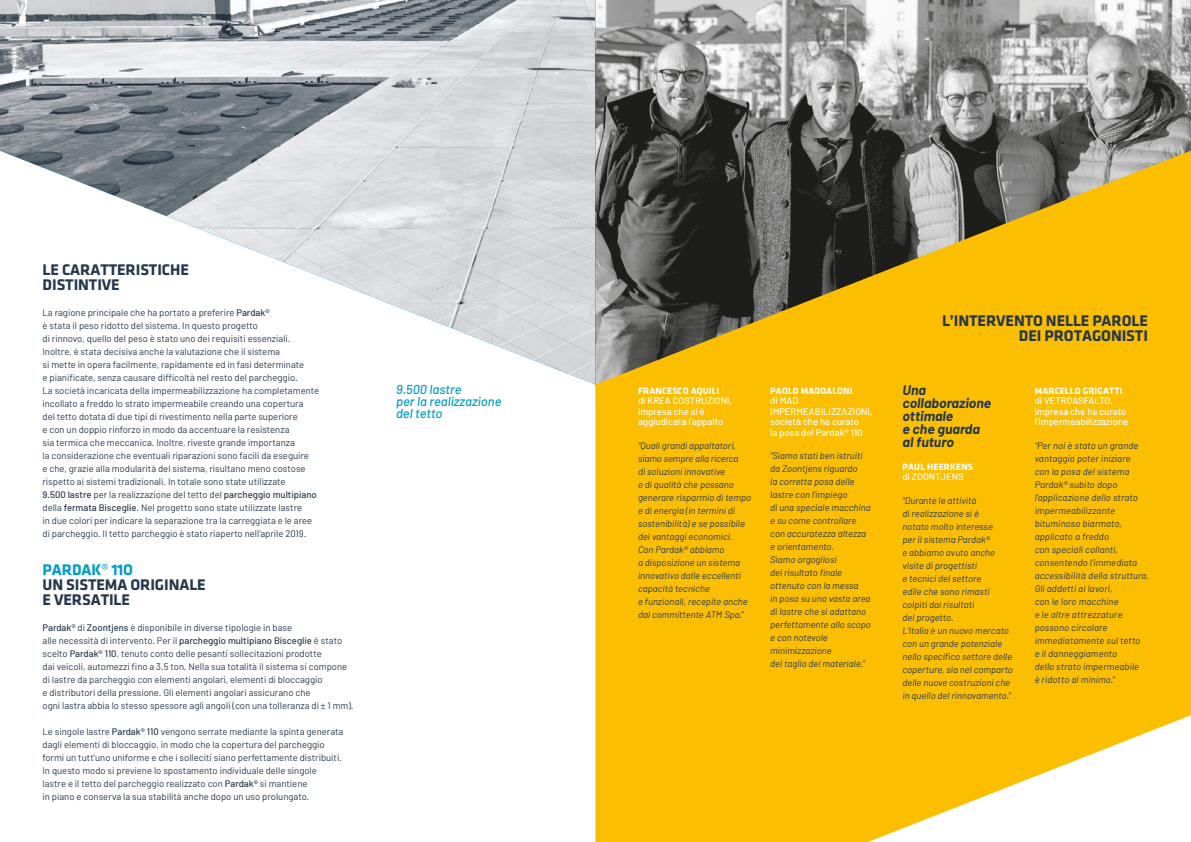
<style>
.page{position:relative;width:1191px;height:842px;background:#fff}
.page>*{position:absolute;margin:0;border:0;box-sizing:border-box;transform-origin:0 0}
.t1{font:700 16px/15px "Klavika";letter-spacing:-.005em;color:#25374c}
.t2{font:italic 700 14px/13px "Barlow";color:#25374c}
.t3{font:italic 500 13px/12px "Barlow";color:#009dc5}
.t4{font:9.5px/13px "Barlow";color:#25374c}
.t5{font:italic 9.5px/13px "Barlow";color:#25374c}
.t6{font:500 9.5px/10.5px "Barlow";color:#fff}
.t7{font:700 9.5px "Klavika";letter-spacing:.015em;color:#fff}
.s1{font-weight:500}
.s2{color:#009dc5}
.s3{font-family:"Klavika Regular TF";font-weight:400;color:#009dc5}
</style>
<div class="page">
<img style="left:0;top:0;width:595px;height:385px">
<img style="left:595px;top:0;width:596px;height:151px">
<svg style="left:595px;top:151px;width:596px;height:691px;background:#dfaf1a"></svg>
<h1 class="t1" style="left:43px;top:262px;width:148px">LE CARATTERISTICHE<br>DISTINTIVE</h1>
<p class="t4" style="left:43px;top:306px;width:278px">La ragione principale che ha portato a preferire <span class="s1">Pardak®<br></span>è stata il peso ridotto del sistema. In questo progetto<br>di rinnovo, quello del peso è stato uno dei requisiti essenziali.<br>Inoltre, è stata decisiva anche la valutazione che il sistema<br>si mette in opera facilmente, rapidamente ed in fasi determinate<br>e pianificate, senza causare difficoltà nel resto del parcheggio.<br>La società incaricata della impermeabilizzazione ha completamente incollato a freddo lo strato impermeabile creando una copertura<br>del tetto dotata di due tipi di rivestimento nella parte superiore<br>e con un doppio rinforzo in modo da accentuare la resistenza<br>sia termica che meccanica. Inoltre, riveste grande importanza<br>la considerazione che eventuali riparazioni sono facili da eseguire<br>e che, grazie alla modularità del sistema, risultano meno costose rispetto ai sistemi tradizionali. In totale sono state utilizzate<br><span class="s1">9.500 lastre</span> per la realizzazione del tetto del <span class="s1">parcheggio multipiano </span>della <span class="s1">fermata Bisceglie</span>. Nel progetto sono state utilizzate lastre<br>in due colori per indicare la separazione tra la carreggiata e le aree di parcheggio. Il tetto parcheggio è stato riaperto nell’aprile 2019.</p>
<h1 class="t1" style="left:43px;top:562px;width:165px"><span class="s2">PARDAK</span><span class="s3">®</span> <span class="s2">11O<br></span>UN SISTEMA ORIGINALE<br>E VERSATILE</h1>
<p class="t4" style="left:43px;top:620px;width:312px"><span class="s1">Pardak®</span> di <span class="s1">Zoontjens</span> è disponibile in diverse tipologie in base<br>alle necessità di intervento. Per il <span class="s1">parcheggio multipiano Bisceglie</span> è stato scelto <span class="s1">Pardak® 110</span>, tenuto conto delle pesanti sollecitazioni prodotte<br>dai veicoli, automezzi fino a 3,5 ton. Nella sua totalità il sistema si compone di lastre da parcheggio con elementi angolari, elementi di bloccaggio<br>e distributori della pressione. Gli elementi angolari assicurano che<br>ogni lastra abbia lo stesso spessore agli angoli (con una tolleranza di ± 1 mm).</p>
<p class="t4" style="left:43px;top:724px;width:302px">Le singole lastre <span class="s1">Pardak® 110</span> vengono serrate mediante la spinta generata dagli elementi di bloccaggio, in modo che la copertura del parcheggio formi un tutt’uno uniforme e che i solleciti siano perfettamente distribuiti.<br>In questo modo si previene lo spostamento individuale delle singole<br>lastre e il tetto del parcheggio realizzato con <span class="s1">Pardak®</span> si mantiene<br>in piano e conserva la sua stabilità anche dopo un uso prolungato.</p>
<h3 class="t3" style="left:396px;top:383px;width:107px">9.500 lastre<br>per la realizzazione del tetto</h3>
<p class="t7" style="left:638px;top:385px;width:83px">FRANCESCO AQUILI</p>
<p class="t6" style="left:638px;top:395px;width:96px">di KREA COSTRUZIONI, impresa che si è aggiudicata l’appalto</p>
<p class="t5" style="left:638px;top:439px;width:115px">“Quali grandi appaltatori, siamo sempre alla ricerca<br>di soluzioni innovative<br>e di qualità che possano generare risparmio di tempo e di energia (in termini di sostenibilità) e se possibile dei vantaggi economici.<br>Con Pardak® abbiamo<br>a disposizione un sistema innovativo dalle eccellenti capacità tecniche<br>e funzionali, recepite anche dal committente ATM Spa.”</p>
<p class="t7" style="left:770px;top:385px;width:84px">PAOLO MADDALONI</p>
<p class="t6" style="left:770px;top:395px;width:104px">di MAD<br>IMPERMEABILIZZAZIONI, società che ha curato<br>la posa del Pardak® 110</p>
<p class="t5" style="left:770px;top:449px;width:102px">“Siamo stati ben istruiti da Zoontjens riguardo<br>la corretta posa delle lastre con l’impiego<br>di una speciale macchina e su come controllare con accuratezza altezza e orientamento.<br>Siamo orgogliosi<br>del risultato finale ottenuto con la messa<br>in posa su una vasta area di lastre che si adattano perfettamente allo scopo e con notevole minimizzazione<br>del taglio del materiale.”</p>
<h1 class="t1" style="left:942px;top:313px;width:207px;text-align:right">L’INTERVENTO NELLE PAROLE<br>DEI PROTAGONISTI</h1>
<h2 class="t2" style="left:902px;top:384px;width:90px">Una collaborazione ottimale<br>e che guarda al futuro</h2>
<p class="t7" style="left:902px;top:461px;width:72px">PAUL HEERKENS</p>
<p class="t6" style="left:902px;top:471px;width:63px">di ZOONTJENS</p>
<p class="t5" style="left:902px;top:494px;width:112px">“Durante le attività<br>di realizzazione si è<br>notato molto interesse<br>per il sistema Pardak®<br>e abbiamo avuto anche visite di progettisti<br>e tecnici del settore<br>edile che sono rimasti colpiti dai risultati<br>del progetto.<br>L’Italia è un nuovo mercato con un grande potenziale nello specifico settore delle coperture, sia nel comparto delle nuove costruzioni che in quello del rinnovamento.”</p>
<p class="t7" style="left:1034px;top:385px;width:89px">MARCELLO GRIGATTI</p>
<p class="t6" style="left:1034px;top:395px;width:95px">di VETROASFALTO, impresa che ha curato l’impermeabilizzazione</p>
<p class="t5" style="left:1034px;top:439px;width:116px">“Per noi è stato un grande vantaggio poter iniziare<br>con la posa del sistema<br>Pardak® subito dopo l’applicazione dello strato impermeabilizzante bituminoso biarmato, applicato a freddo<br>con speciali collanti, consentendo l’immediata accessibilità della struttura.<br>Gli addetti ai lavori,<br>con le loro macchine<br>e le altre attrezzature possono circolare immediatamente sul tetto<br>e il danneggiamento<br>dello strato impermeabile<br>è ridotto al minimo.”</p>
</div>
